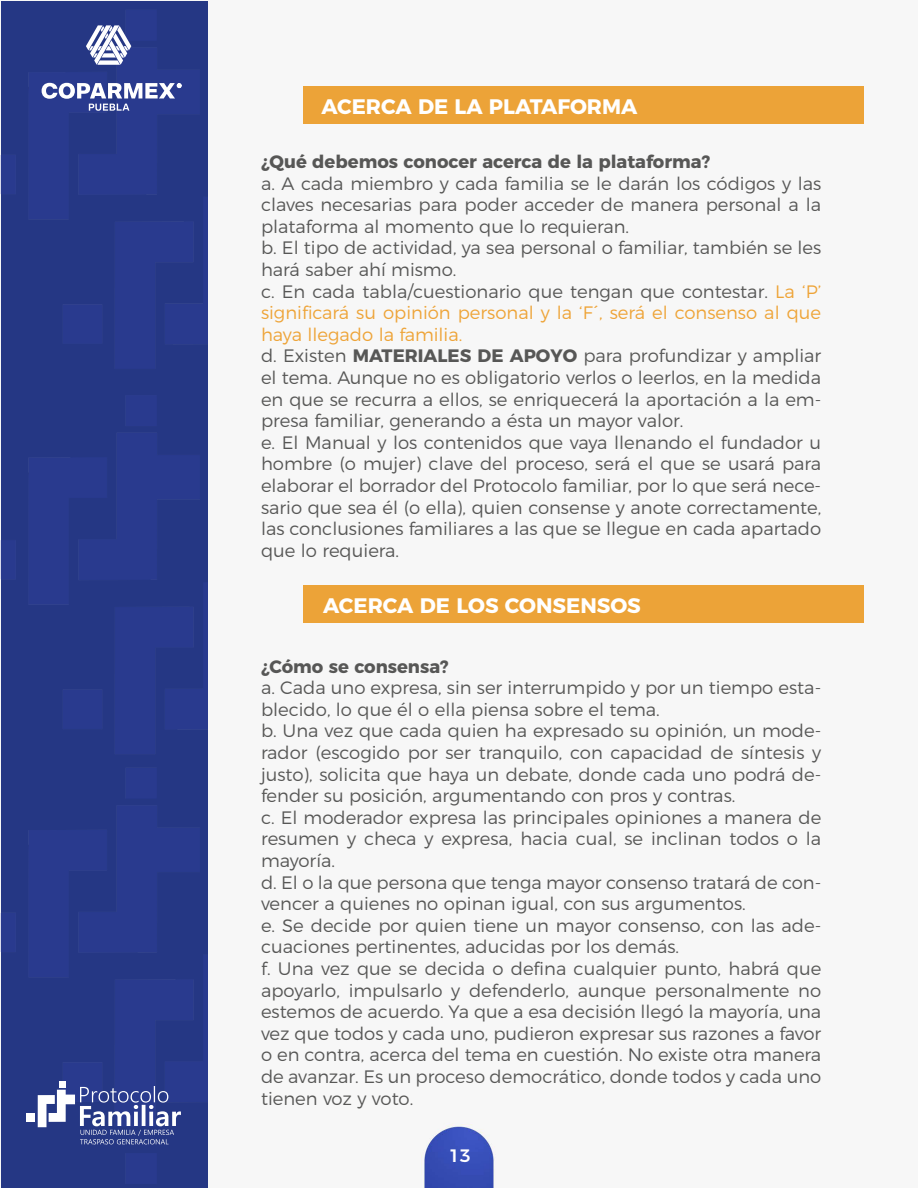
<style>
.page{position:relative;width:918px;height:1188px;background:#fff}
.page>*{position:absolute;margin:0;border:0;box-sizing:border-box;transform-origin:0 0}
.t1{font:700 21px "Montserrat";color:#fff}
.t2{font:300 18px/21.6px "Montserrat";color:#575756}
.t3{font:700 18px "Montserrat";color:#575756}
.t4{font:500 18px "Montserrat";color:#fff}
.s1{color:#eea438}
.s2{font-weight:700}
</style>
<div class="page">
<img style="left:0;top:1px;width:496px;height:1187px">
<div style="left:304px;top:86px;width:560px;height:38px;background:#eca338"></div>
<div style="left:304px;top:585px;width:560px;height:38px;background:#eca338"></div>
<img style="left:1px;top:1px;width:206px;height:1186px">
<div style="left:26px;top:1113px;width:9px;height:9px;background:#fff"></div>
<svg style="left:38px;top:1086px;width:143px;height:58px"></svg>
<div style="left:59px;top:1082px;width:7px;height:6px;background:#fff"></div>
<svg style="left:42px;top:83px;width:140px;height:28px"></svg>
<svg style="left:86px;top:25px;width:45px;height:40px"></svg>
<p class="t1" style="left:321px;top:89px;width:318px">ACERCA DE LA PLATAFORMA</p>
<p class="t3" style="left:261px;top:147px;width:451px">¿Qué debemos conocer acerca de la plataforma?</p>
<p class="t2" style="left:261px;top:171px;width:562px">a. A cada miembro y cada familia se le darán los códigos y las claves necesarias para poder acceder de manera personal a la plataforma al momento que lo requieran.<br>b. El tipo de actividad, ya sea personal o familiar, también se les hará saber ahí mismo.<br>c. En cada tabla/cuestionario que tengan que contestar. <span class="s1">La ‘P’ significará su opinión personal y la ‘F´, será el consenso al que haya llegado la familia.<br></span>d. Existen <span class="s2">MATERIALES DE APOYO</span> para profundizar y ampliar el tema. Aunque no es obligatorio verlos o leerlos, en la medida en que se recurra a ellos, se enriquecerá la aportación a la em&shy;presa familiar, generando a ésta un mayor valor.<br>e. El Manual y los contenidos que vaya llenando el fundador u hombre (o mujer) clave del proceso, será el que se usará para elaborar el borrador del Protocolo familiar, por lo que será nece&shy;sario que sea él (o ella), quien consense y anote correctamente, las conclusiones familiares a las que se llegue en cada apartado que lo requiera.</p>
<p class="t1" style="left:323px;top:588px;width:319px">ACERCA DE LOS CONSENSOS</p>
<p class="t3" style="left:261px;top:651px;width:189px">¿Cómo se consensa?</p>
<p class="t2" style="left:261px;top:675px;width:562px">a. Cada uno expresa, sin ser interrumpido y por un tiempo esta&shy;blecido, lo que él o ella piensa sobre el tema.<br>b. Una vez que cada quien ha expresado su opinión, un mode&shy;rador (escogido por ser tranquilo, con capacidad de síntesis y justo), solicita que haya un debate, donde cada uno podrá de&shy;fender su posición, argumentando con pros y contras.<br>c. El moderador expresa las principales opiniones a manera de resumen y checa y expresa, hacia cual, se inclinan todos o la mayoría.<br>d. El o la que persona que tenga mayor consenso tratará de con&shy;vencer a quienes no opinan igual, con sus argumentos.<br>e. Se decide por quien tiene un mayor consenso, con las ade&shy;cuaciones pertinentes, aducidas por los demás.<br>f. Una vez que se decida o defina cualquier punto, habrá que apoyarlo, impulsarlo y defenderlo, aunque personalmente no estemos de acuerdo. Ya que a esa decisión llegó la mayoría, una vez que todos y cada uno, pudieron expresar sus razones a favor o en contra, acerca del tema en cuestión. No existe otra manera de avanzar. Es un proceso democrático, donde todos y cada uno tienen voz y voto.</p>
<p class="t4" style="left:449px;top:1141px;width:24px">13</p>
</div>
